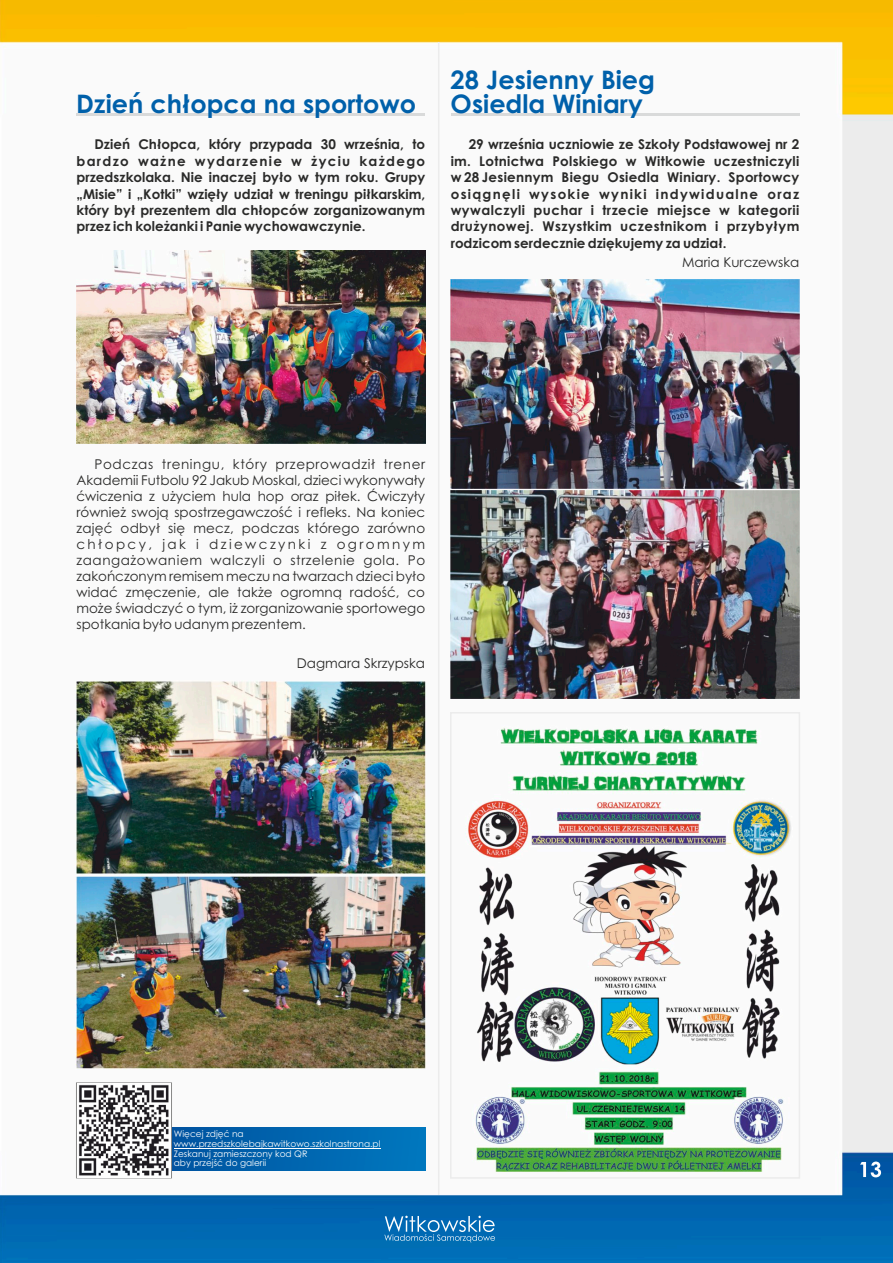
<style>
.page{position:relative;width:893px;height:1263px;background:#fff}
.page>*{position:absolute;margin:0;border:0;box-sizing:border-box;transform-origin:0 0}
.t1{font:700 25.5px/24.8px "Century Gothic";color:#0060aa}
.t2{font:700 13.5px/16.4px "Century Gothic";color:#2a2a29;text-align:justify}
.t3{font:13.5px/16px "Century Gothic";color:#2a2a29;text-align:justify}
.t4{font:9px/9.6px "Century Gothic";color:#fefefe}
</style>
<div class="page">
<img style="left:0;top:0;width:893px;height:1263px">
<svg style="left:860px;top:1161px;width:21px;height:16px"></svg>
<svg style="left:384px;top:1216px;width:111px;height:26px;background:#3386c1"></svg>
<hr style="left:77px;top:114px;width:348px;height:2px;background:#d9dada">
<img style="left:76px;top:251px;width:349px;height:193px">
<img style="left:76px;top:681px;width:350px;height:389px">
<div style="left:171px;top:1127px;width:254px;height:43px;background:linear-gradient(to right,#0053a0,#0077be)"></div>
<hr style="left:174px;top:1148px;width:207px;height:1px;background:#fefefe">
<svg style="left:76px;top:1082px;width:96px;height:97px"></svg>
<img style="left:77px;top:1084px;width:94px;height:93px">
<img style="left:466px;top:722px;width:327px;height:449px">
<div style="left:450px;top:712px;width:350px;height:467px;border:2px solid #ececec"></div>
<hr style="left:451px;top:114px;width:348px;height:2px;background:#d9dada">
<img style="left:450px;top:280px;width:350px;height:208px">
<img style="left:450px;top:490px;width:350px;height:209px">
<hr style="left:438px;top:42px;width:1px;height:1153px;background:#ececec">
<h1 class="t1" style="left:76px;top:93px;width:342px">Dzień chłopca na sportowo</h1>
<p class="t2" style="left:77px;top:138px;width:350px;text-indent:18px">Dzień Chłopca, który przypada 30 września, to bardzo ważne wydarzenie w życiu każdego przedszkolaka. Nie inaczej było w tym roku. Grupy „Misie” i „Kotki” wzięły udział w treningu piłkarskim, który był prezentem dla chłopców zorganizowanym przez ich koleżanki i Panie wychowawczynie.</p>
<h1 class="t1" style="left:451px;top:69px;width:206px">28 Jesienny Bieg<br>Osiedla Winiary</h1>
<p class="t2" style="left:451px;top:138px;width:350px;text-indent:18px">29 września uczniowie ze Szkoły Podstawowej nr 2 im. Lotnictwa Polskiego w Witkowie uczestniczyli w 28 Jesiennym Biegu Osiedla Winiary. Sportowcy osiągnęli wysokie wyniki indywidualne oraz wywalczyli puchar i trzecie miejsce w kategorii drużynowej. Wszystkim uczestnikom i przybyłym rodzicom serdecznie dziękujemy za udział.</p>
<p class="t3" style="left:682px;top:256px;width:119px">Maria Kurczewska</p>
<p class="t3" style="left:76px;top:457px;width:350px;text-indent:18px">Podczas treningu, który przeprowadził trener Akademii Futbolu 92 Jakub Moskal, dzieci wykonywały ćwiczenia z użyciem hula hop oraz piłek. Ćwiczyły również swoją spostrzegawczość i refleks. Na koniec zajęć odbył się mecz, podczas którego zarówno chłopcy, jak i dziewczynki z ogromnym zaangażowaniem walczyli o strzelenie gola. Po zakończonym remisem meczu na twarzach dzieci było widać zmęczenie, ale także ogromną radość, co może świadczyć o tym, iż zorganizowanie sportowego spotkania było udanym prezentem.</p>
<p class="t3" style="left:297px;top:656px;width:130px">Dagmara Skrzypska</p>
<p class="t4" style="left:174px;top:1130px;width:208px">Więcej zdjęć na www.przedszkolebajkawitkowo.szkolnastrona.pl<br>Zeskanuj zamieszczony kod QR<br>aby przejść do galerii</p>
</div>
